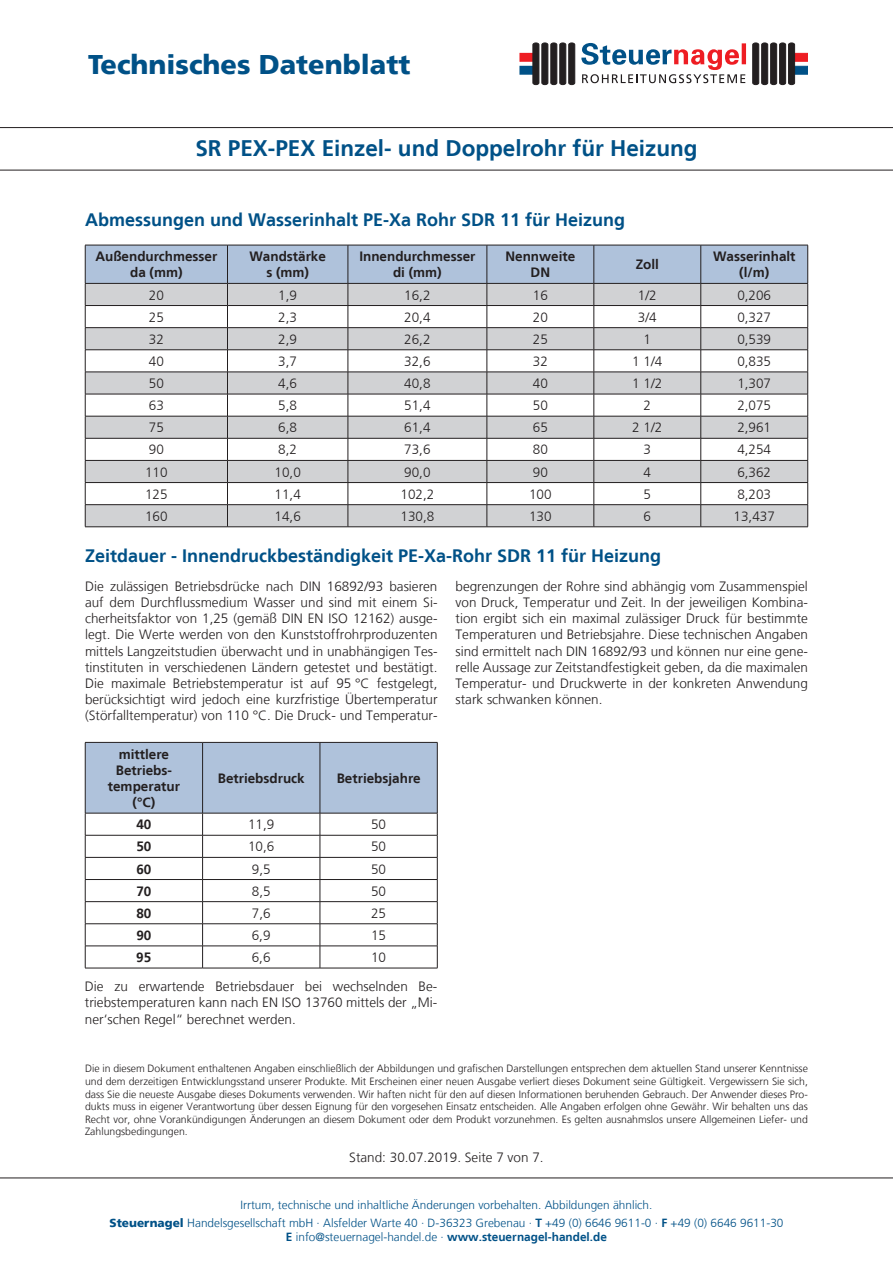
<style>
.page{position:relative;width:893px;height:1263px;background:#fff}
.page>*{position:absolute;margin:0;border:0;box-sizing:border-box;transform-origin:0 0}
.t1{font:900 27px "Frutiger LT";color:#005187}
.t2{font:700 22.5px "Frutiger LT";color:#005187}
.t3{font:700 18px "Frutiger LT";color:#005187}
.t4{font:300 13.5px/16.2px "Frutiger LT";color:#231f20;text-align:justify}
.t5{font:700 13.5px/16.2px "Frutiger LT";color:#231f20;text-align:center}
.t6{font:300 11.85px/18.5px "Frutiger LT";color:#005187;text-align:center}
.t7{font:300 10.5px/12.6px "Frutiger LT";color:#231f20;text-align:justify}
.s1{font-weight:900}
.s2{font-weight:700}
</style>
<div class="page">
<svg style="left:0;top:1178px;width:893px;height:1px"></svg>
<div style="left:520px;top:66px;width:15px;height:8px;background:#005187"></div>
<div style="left:520px;top:66px;width:16px;height:9px;border:1px solid #005187"></div>
<div style="left:520px;top:53px;width:15px;height:8px;background:#ee1d23"></div>
<div style="left:520px;top:53px;width:16px;height:9px;border:1px solid #ee1d23"></div>
<svg style="left:532px;top:43px;width:214px;height:42px"></svg>
<div style="left:792px;top:66px;width:16px;height:9px;background:#005187;border:1px solid #005187"></div>
<div style="left:792px;top:53px;width:16px;height:9px;background:#ee1d23;border:1px solid #ee1d23"></div>
<svg style="left:752px;top:43px;width:43px;height:42px;background:#4d4a4b"></svg>
<svg style="left:0;top:127px;width:893px;height:43px"></svg>
<svg style="left:85px;top:245px;width:723px;height:281px"></svg>
<hr style="left:85px;top:526px;width:142px;height:1px;background:#231f20">
<hr style="left:227px;top:526px;width:121px;height:1px;background:#231f20">
<hr style="left:348px;top:526px;width:139px;height:1px;background:#231f20">
<hr style="left:487px;top:526px;width:107px;height:1px;background:#231f20">
<hr style="left:594px;top:526px;width:107px;height:1px;background:#231f20">
<hr style="left:701px;top:526px;width:107px;height:1px;background:#231f20">
<svg style="left:85px;top:742px;width:353px;height:226px"></svg>
<hr style="left:85px;top:968px;width:118px;height:1px;background:#231f20">
<hr style="left:203px;top:968px;width:117px;height:1px;background:#231f20">
<hr style="left:320px;top:968px;width:117px;height:1px;background:#231f20">
<hr style="left:203px;top:813px;width:117px;height:1px;background:#231f20">
<h1 class="t1" style="left:88px;top:48px;width:324px">Technisches Datenblatt</h1>
<h2 class="t2" style="left:195px;top:135px;width:504px">SR PEX-PEX Einzel- und Doppelrohr für Heizung</h2>
<h3 class="t3" style="left:85px;top:209px;width:542px">Abmessungen und Wasserinhalt PE-Xa Rohr SDR 11 für Heizung</h3>
<p class="t5" style="left:95px;top:248px;width:123px">Außendurchmesser da (mm)</p>
<p class="t5" style="left:249px;top:248px;width:78px">Wandstärke s (mm)</p>
<p class="t5" style="left:359px;top:248px;width:118px">Innendurchmesser di (mm)</p>
<p class="t5" style="left:505px;top:248px;width:71px">Nennweite<br>DN</p>
<p class="t5" style="left:636px;top:257px;width:25px">Zoll</p>
<p class="t5" style="left:713px;top:248px;width:84px">Wasserinhalt (l/m)</p>
<p class="t4" style="left:149px;top:287px;width:17px">20</p>
<p class="t4" style="left:278px;top:287px;width:20px">1,9</p>
<p class="t4" style="left:404px;top:287px;width:28px">16,2</p>
<p class="t4" style="left:533px;top:287px;width:17px">16</p>
<p class="t4" style="left:638px;top:287px;width:20px">1/2</p>
<p class="t4" style="left:737px;top:287px;width:35px">0,206</p>
<p class="t4" style="left:149px;top:309px;width:17px">25</p>
<p class="t4" style="left:278px;top:309px;width:20px">2,3</p>
<p class="t4" style="left:404px;top:309px;width:28px">20,4</p>
<p class="t4" style="left:533px;top:309px;width:17px">20</p>
<p class="t4" style="left:638px;top:309px;width:20px">3/4</p>
<p class="t4" style="left:737px;top:309px;width:35px">0,327</p>
<p class="t4" style="left:149px;top:331px;width:17px">32</p>
<p class="t4" style="left:278px;top:331px;width:20px">2,9</p>
<p class="t4" style="left:404px;top:331px;width:28px">26,2</p>
<p class="t4" style="left:533px;top:331px;width:17px">25</p>
<p class="t4" style="left:644px;top:331px;width:9px">1</p>
<p class="t4" style="left:737px;top:331px;width:35px">0,539</p>
<p class="t4" style="left:149px;top:353px;width:17px">40</p>
<p class="t4" style="left:278px;top:353px;width:20px">3,7</p>
<p class="t4" style="left:404px;top:353px;width:28px">32,6</p>
<p class="t4" style="left:533px;top:353px;width:17px">32</p>
<p class="t4" style="left:632px;top:353px;width:32px">1 1/4</p>
<p class="t4" style="left:737px;top:353px;width:35px">0,835</p>
<p class="t4" style="left:149px;top:375px;width:17px">50</p>
<p class="t4" style="left:278px;top:375px;width:20px">4,6</p>
<p class="t4" style="left:404px;top:375px;width:28px">40,8</p>
<p class="t4" style="left:533px;top:375px;width:17px">40</p>
<p class="t4" style="left:632px;top:375px;width:32px">1 1/2</p>
<p class="t4" style="left:737px;top:375px;width:35px">1,307</p>
<p class="t4" style="left:149px;top:398px;width:17px">63</p>
<p class="t4" style="left:278px;top:398px;width:20px">5,8</p>
<p class="t4" style="left:404px;top:398px;width:28px">51,4</p>
<p class="t4" style="left:533px;top:398px;width:17px">50</p>
<p class="t4" style="left:644px;top:398px;width:9px">2</p>
<p class="t4" style="left:737px;top:398px;width:35px">2,075</p>
<p class="t4" style="left:149px;top:420px;width:17px">75</p>
<p class="t4" style="left:278px;top:420px;width:20px">6,8</p>
<p class="t4" style="left:404px;top:420px;width:28px">61,4</p>
<p class="t4" style="left:533px;top:420px;width:17px">65</p>
<p class="t4" style="left:632px;top:420px;width:32px">2 1/2</p>
<p class="t4" style="left:737px;top:420px;width:35px">2,961</p>
<p class="t4" style="left:149px;top:442px;width:17px">90</p>
<p class="t4" style="left:278px;top:442px;width:20px">8,2</p>
<p class="t4" style="left:404px;top:442px;width:28px">73,6</p>
<p class="t4" style="left:533px;top:442px;width:17px">80</p>
<p class="t4" style="left:644px;top:442px;width:9px">3</p>
<p class="t4" style="left:737px;top:442px;width:35px">4,254</p>
<p class="t4" style="left:145px;top:464px;width:24px">110</p>
<p class="t4" style="left:275px;top:464px;width:28px">10,0</p>
<p class="t4" style="left:404px;top:464px;width:28px">90,0</p>
<p class="t4" style="left:533px;top:464px;width:17px">90</p>
<p class="t4" style="left:644px;top:464px;width:9px">4</p>
<p class="t4" style="left:737px;top:464px;width:35px">6,362</p>
<p class="t4" style="left:145px;top:486px;width:24px">125</p>
<p class="t4" style="left:275px;top:486px;width:28px">11,4</p>
<p class="t4" style="left:400px;top:486px;width:35px">102,2</p>
<p class="t4" style="left:529px;top:486px;width:24px">100</p>
<p class="t4" style="left:644px;top:486px;width:9px">5</p>
<p class="t4" style="left:737px;top:486px;width:35px">8,203</p>
<p class="t4" style="left:145px;top:508px;width:24px">160</p>
<p class="t4" style="left:275px;top:508px;width:28px">14,6</p>
<p class="t4" style="left:400px;top:508px;width:35px">130,8</p>
<p class="t4" style="left:529px;top:508px;width:24px">130</p>
<p class="t4" style="left:644px;top:508px;width:9px">6</p>
<p class="t4" style="left:734px;top:508px;width:43px">13,437</p>
<h3 class="t3" style="left:85px;top:545px;width:578px">Zeitdauer - Innendruckbeständigkeit PE-Xa-Rohr SDR 11 für Heizung</h3>
<p class="t4" style="left:85px;top:578px;width:354px">Die zulässigen Betriebsdrücke nach DIN 16892/93 basieren auf dem Durchflussmedium Wasser und sind mit einem Si&shy;cherheitsfaktor von 1,25 (gemäß DIN EN ISO 12162) ausge&shy;legt. Die Werte werden von den Kunststoffrohrproduzenten mittels Langzeitstudien überwacht und in unabhängigen Tes&shy;tinstituten in verschiedenen Ländern getestet und bestätigt.<br>Die maximale Betriebstemperatur ist auf 95 °C festgelegt, berücksichtigt wird jedoch eine kurzfristige Übertemperatur (Störfalltemperatur) von 110 °C. Die Druck- und Temperatur-</p>
<p class="t4" style="left:455px;top:578px;width:354px">begrenzungen der Rohre sind abhängig vom Zusammenspiel von Druck, Temperatur und Zeit. In der jeweiligen Kombina&shy;tion ergibt sich ein maximal zulässiger Druck für bestimmte Temperaturen und Betriebsjahre. Diese technischen Angaben sind ermittelt nach DIN 16892/93 und können nur eine gene&shy;relle Aussage zur Zeitstandfestigkeit geben, da die maximalen Temperatur- und Druckwerte in der konkreten Anwendung stark schwanken können.</p>
<p class="t5" style="left:108px;top:746px;width:74px">mittlere<br>Betriebs&shy;temperatur (°C)</p>
<p class="t5" style="left:218px;top:770px;width:89px">Betriebsdruck</p>
<p class="t5" style="left:337px;top:770px;width:85px">Betriebsjahre</p>
<p class="t5" style="left:136px;top:816px;width:17px">40</p>
<p class="t4" style="left:248px;top:817px;width:28px">11,9</p>
<p class="t4" style="left:371px;top:817px;width:17px">50</p>
<p class="t5" style="left:136px;top:839px;width:17px">50</p>
<p class="t4" style="left:248px;top:839px;width:28px">10,6</p>
<p class="t4" style="left:371px;top:839px;width:17px">50</p>
<p class="t5" style="left:136px;top:861px;width:17px">60</p>
<p class="t4" style="left:252px;top:861px;width:20px">9,5</p>
<p class="t4" style="left:371px;top:861px;width:17px">50</p>
<p class="t5" style="left:136px;top:883px;width:17px">70</p>
<p class="t4" style="left:252px;top:883px;width:20px">8,5</p>
<p class="t4" style="left:371px;top:883px;width:17px">50</p>
<p class="t5" style="left:136px;top:905px;width:17px">80</p>
<p class="t4" style="left:252px;top:905px;width:20px">7,6</p>
<p class="t4" style="left:371px;top:905px;width:17px">25</p>
<p class="t5" style="left:136px;top:927px;width:17px">90</p>
<p class="t4" style="left:252px;top:927px;width:20px">6,9</p>
<p class="t4" style="left:371px;top:927px;width:17px">15</p>
<p class="t5" style="left:136px;top:949px;width:17px">95</p>
<p class="t4" style="left:252px;top:949px;width:20px">6,6</p>
<p class="t4" style="left:85px;top:943px;width:354px;line-height:29.1px;text-indent:286px">10<br>Die zu erwartende Betriebsdauer bei wechselnden Be-</p>
<p class="t4" style="left:85px;top:995px;width:354px">triebstemperaturen kann nach EN ISO 13760 mittels der „Mi&shy;ner‘schen Regel“ berechnet werden.</p>
<p class="t7" style="left:85px;top:1063px;width:724px">Die in diesem Dokument enthaltenen Angaben einschließlich der Abbildungen und grafischen Darstellungen entsprechen dem aktuellen Stand unserer Kenntnisse und dem derzeitigen Entwicklungsstand unserer Produkte. Mit Erscheinen einer neuen Ausgabe verliert dieses Dokument seine Gültigkeit. Vergewissern Sie sich, dass Sie die neueste Ausgabe dieses Dokuments verwenden. Wir haften nicht für den auf diesen Informationen beruhenden Gebrauch. Der Anwender dieses Pro&shy;dukts muss in eigener Verantwortung über dessen Eignung für den vorgesehen Einsatz entscheiden. Alle Angaben erfolgen ohne Gewähr. Wir behalten uns das Recht vor, ohne Vorankündigungen Änderungen an diesem Dokument oder dem Produkt vorzunehmen. Es gelten ausnahmslos unsere Allgemeinen Liefer- und Zahlungsbedingungen.</p>
<p class="t4" style="left:349px;top:1149px;width:196px">Stand: 30.07.2019. Seite 7 von 7.</p>
<p class="t6" style="left:109px;top:1195px;width:675px">Irrtum, technische und inhaltliche Änderungen vorbehalten. Abbildungen ähnlich.<br><span class="s1">Steuernagel</span> Handelsgesellschaft mbH · Alsfelder Warte 40 · D-36323 Grebenau · <span class="s2">T</span> +49 (0) 6646 9611-0 · <span class="s2">F</span> +49 (0) 6646 9611-30</p>
<p class="t6" style="left:286px;top:1228px;width:323px"><span class="s2">E</span> info@steuernagel-handel.de · <span class="s2">www.steuernagel-handel.de</span></p>
</div>
